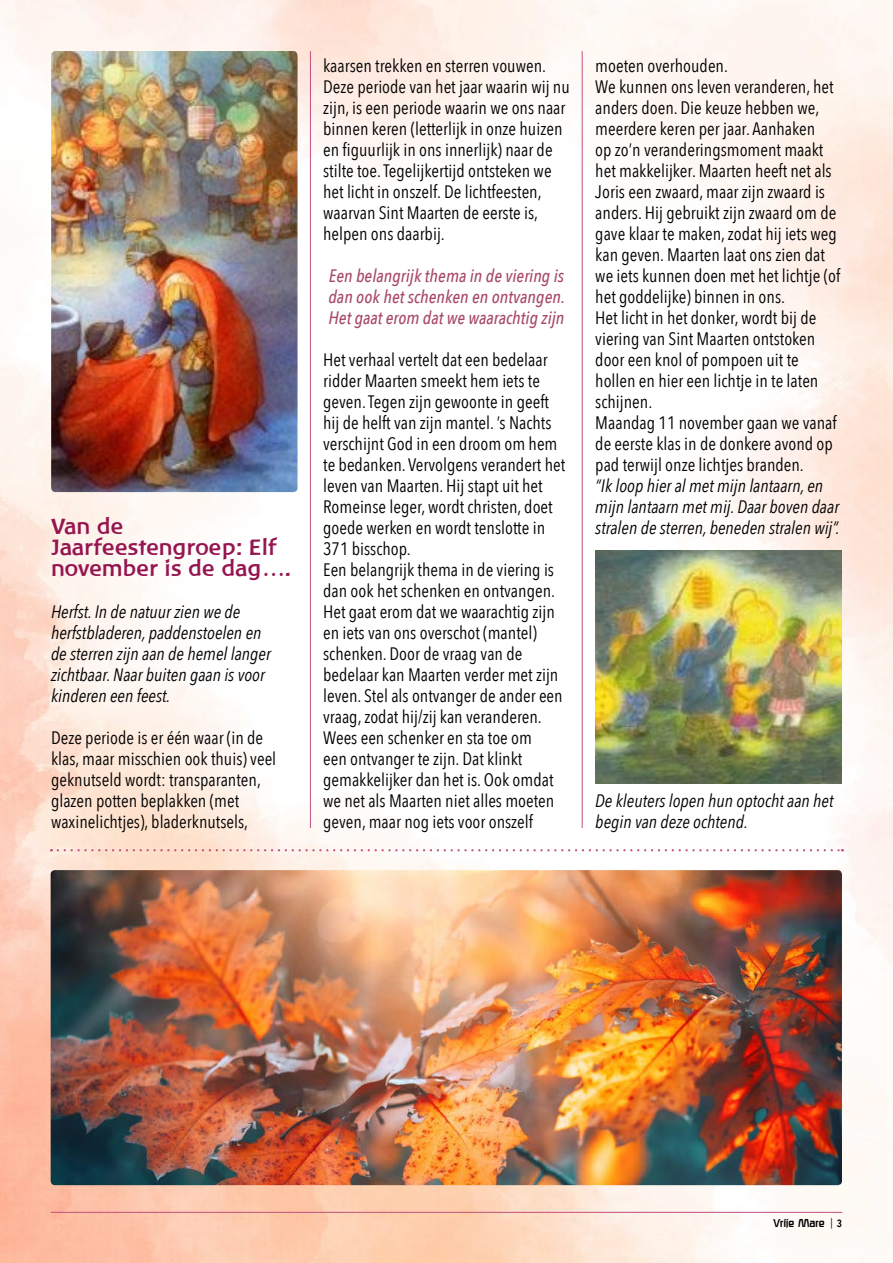
<style>
.page{position:relative;width:893px;height:1263px;background:#fff}
.page>*{position:absolute;margin:0;border:0;box-sizing:border-box;transform-origin:0 0}
.t1{font:700 22.5px/21px "Baar Philos";color:#951550}
.t2{font:18px/21px "Avenir Next Condensed";color:#000}
.t3{font:italic 18px/21px "Avenir Next Condensed";color:#000}
.t4{font:italic 500 18px/21px "Avenir Next Condensed";color:#a74969;text-align:justify}
.t5{font:700 10.5px "Roggenkamp";color:#000;scale:.95 1}
.s1{font-family:"Avenir Next Condensed";font-weight:400}
.s2{font-family:"Avenir Next Condensed";font-weight:600}
</style>
<div class="page">
<img style="left:0;top:0;width:893px;height:1263px">
<hr style="left:310px;top:51px;width:1px;height:777px;background:#c14f81">
<hr style="left:582px;top:51px;width:1px;height:777px;background:#c14f81">
<svg style="left:58px;top:849px;width:785px;height:2px"></svg>
<hr style="left:51px;top:1212px;width:791px;height:1px;background:#c14f81">
<img style="left:51px;top:51px;width:247px;height:441px">
<img style="left:51px;top:870px;width:791px;height:315px">
<img style="left:595px;top:550px;width:247px;height:234px">
<p class="t1" style="left:51px;top:516px;width:241px">Van de<br>Jaarfeestengroep: Elf november is de dag….</p>
<p class="t3" style="left:51px;top:601px;width:221px">Herfst. In de natuur zien we de herfstbladeren, paddenstoelen en de sterren zijn aan de hemel langer zichtbaar. Naar buiten gaan is voor kinderen een feest.</p>
<p class="t2" style="left:51px;top:726px;width:227px">Deze periode is er één waar (in de klas, maar misschien ook thuis) veel geknutseld wordt: transparanten, glazen potten beplakken (met waxinelichtjes), bladerknutsels,</p>
<p class="t2" style="left:323px;top:54px;width:248px">kaarsen trekken en sterren vouwen.<br>Deze periode van het jaar waarin wij nu zijn, is een periode waarin we ons naar binnen keren (letterlijk in onze huizen en figuurlijk in ons innerlijk) naar de stilte toe. Tegelijkertijd ontsteken we het licht in onszelf. De lichtfeesten, waarvan Sint Maarten de eerste is, helpen ons daarbij.</p>
<p class="t4" style="left:328px;top:265px;width:238px">Een belangrijk thema in de viering is dan ook het schenken en ontvangen.<br>Het gaat erom dat we waarachtig zijn</p>
<p class="t2" style="left:323px;top:348px;width:244px">Het verhaal vertelt dat een bedelaar ridder Maarten smeekt hem iets te geven. Tegen zijn gewoonte in geeft hij de helft van zijn mantel. ’s Nachts verschijnt God in een droom om hem te bedanken. Vervolgens verandert het leven van Maarten. Hij stapt uit het Romeinse leger, wordt christen, doet goede werken en wordt tenslotte in 371 bisschop.<br>Een belangrijk thema in de viering is dan ook het schenken en ontvangen.<br>Het gaat erom dat we waarachtig zijn en iets van ons overschot (mantel) schenken. Door de vraag van de bedelaar kan Maarten verder met zijn leven. Stel als ontvanger de ander een vraag, zodat hij/zij kan veranderen.<br>Wees een schenker en sta toe om<br>een ontvanger te zijn. Dat klinkt gemakkelijker dan het is. Ook omdat we net als Maarten niet alles moeten geven, maar nog iets voor onszelf</p>
<p class="t2" style="left:595px;top:55px;width:247px">moeten overhouden.<br>We kunnen ons leven veranderen, het anders doen. Die keuze hebben we, meerdere keren per jaar. Aanhaken<br>op zo’n veranderingsmoment maakt het makkelijker. Maarten heeft net als Joris een zwaard, maar zijn zwaard is anders. Hij gebruikt zijn zwaard om de gave klaar te maken, zodat hij iets weg kan geven. Maarten laat ons zien dat we iets kunnen doen met het lichtje (of het goddelijke) binnen in ons.<br>Het licht in het donker, wordt bij de viering van Sint Maarten ontstoken door een knol of pompoen uit te hollen en hier een lichtje in te laten schijnen.<br>Maandag 11 november gaan we vanaf de eerste klas in de donkere avond op pad terwijl onze lichtjes branden.</p>
<p class="t3" style="left:595px;top:476px;width:246px">“Ik loop hier al met mijn lantaarn, en mijn lantaarn met mij. Daar boven daar stralen de sterren, beneden stralen wij”.</p>
<p class="t3" style="left:595px;top:791px;width:240px">De kleuters lopen hun optocht aan het begin van deze ochtend.</p>
<p class="t5" style="left:773px;top:1216px;width:74px">Vrije Mare <span class="s1">|</span> <span class="s2">3</span></p>
</div>
